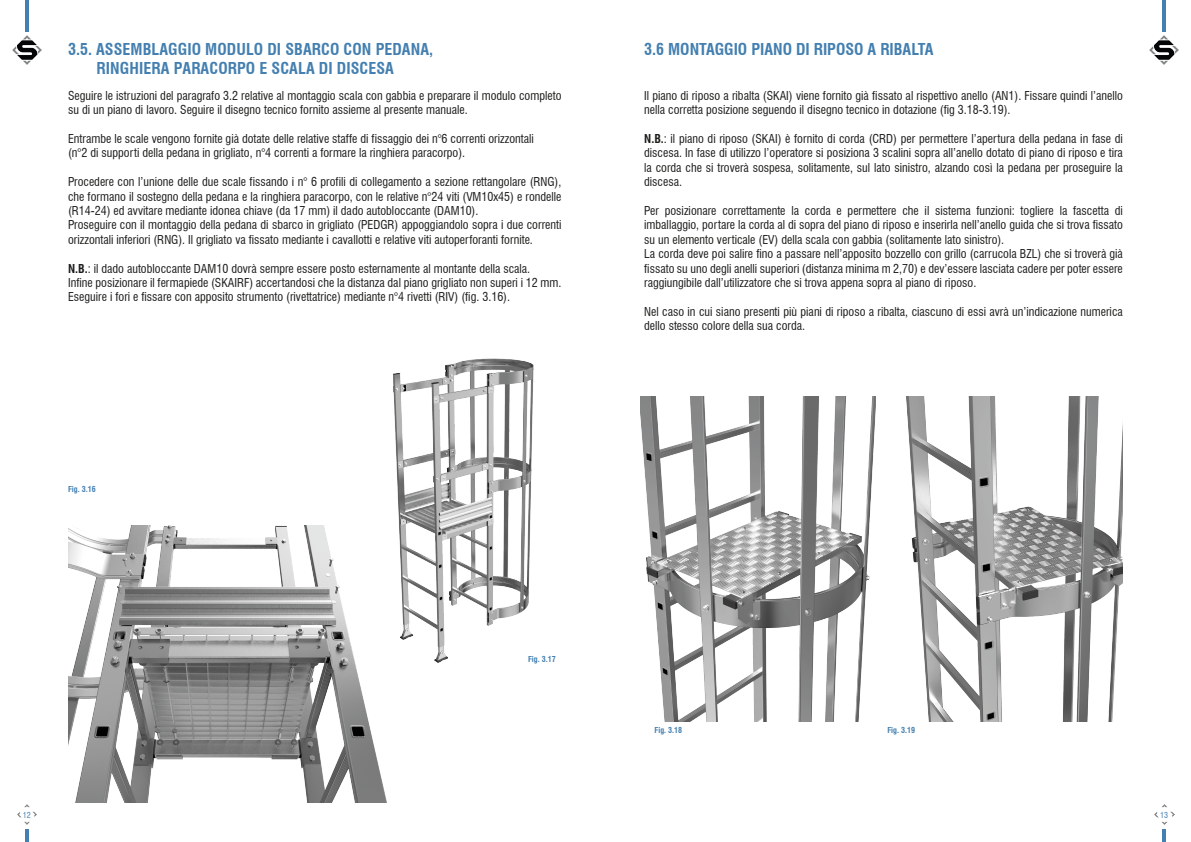
<style>
.page{position:relative;width:1191px;height:842px;background:#fff}
.page>*{position:absolute;margin:0;border:0;box-sizing:border-box;transform-origin:0 0}
.t1{font:700 condensed 16px "Swiss 721 BT";letter-spacing:.005em;color:#437fb0}
.t2{font:condensed 12px/14.4px "Swiss 721 BT";color:#1d1d1b}
.t3{font:700 condensed 8px "Swiss 721 BT";color:#437fb0}
.t4{font:condensed 8px "Swiss 721 BT";color:#437fb0}
.s1{font-weight:700}
</style>
<div class="page">
<hr style="left:25px;top:0;width:3px;height:31px;background:#437fb0">
<hr style="left:1162px;top:0;width:3px;height:31px;background:#437fb0">
<img style="left:17px;top:805px;width:20px;height:20px">
<img style="left:1154px;top:805px;width:20px;height:20px">
<svg style="left:25px;top:829px;width:3px;height:13px"></svg>
<svg style="left:1162px;top:829px;width:3px;height:13px"></svg>
<img style="left:13px;top:36px;width:28px;height:28px">
<img style="left:1149px;top:36px;width:29px;height:28px">
<img style="left:640px;top:396px;width:235px;height:325px">
<img style="left:906px;top:396px;width:217px;height:325px">
<img style="left:393px;top:358px;width:141px;height:305px">
<img style="left:68px;top:525px;width:319px;height:277px">
<p class="t1" style="left:68px;top:39px;width:367px">3.5. ASSEMBLAGGIO MODULO DI SBARCO CON PEDANA,</p>
<p class="t1" style="left:97px;top:58px;width:299px">RINGHIERA PARACORPO E SCALA DI DISCESA</p>
<p class="t2" style="left:68px;top:88px;width:495px">Seguire le istruzioni del paragrafo 3.2 relative al montaggio scala con gabbia e preparare il modulo completo su di un piano di lavoro. Seguire il disegno tecnico fornito assieme al presente manuale.</p>
<p class="t2" style="left:68px;top:131px;width:467px">Entrambe le scale vengono fornite già dotate delle relative staffe di fissaggio dei n°6 correnti orizzontali</p>
<p class="t2" style="left:68px;top:146px;width:399px">(n°2 di supporti della pedana in grigliato, n°4 correnti a formare la ringhiera paracorpo).</p>
<p class="t2" style="left:68px;top:175px;width:495px;text-align:justify">Procedere con l’unione delle due scale fissando i n° 6 profili di collegamento a sezione rettangolare (RNG), che formano il sostegno della pedana e la ringhiera paracorpo, con le relative n°24 viti (VM10x45) e rondelle (R14-24) ed avvitare mediante idonea chiave (da 17 mm) il dado autobloccante (DAM10).</p>
<p class="t2" style="left:68px;top:218px;width:495px">Proseguire con il montaggio della pedana di sbarco in grigliato (PEDGR) appoggiandolo sopra i due correnti orizzontali inferiori (RNG). Il grigliato va fissato mediante i cavallotti e relative viti autoperforanti fornite.</p>
<p class="t2" style="left:68px;top:261px;width:464px"><span class="s1">N.B.</span>: il dado autobloccante DAM10 dovrà sempre essere posto esternamente al montante della scala.</p>
<p class="t2" style="left:68px;top:275px;width:495px">Infine posizionare il fermapiede (SKAIRF) accertandosi che la distanza dal piano grigliato non superi i 12 mm.<br>Eseguire i fori e fissare con apposito strumento (rivettatrice) mediante n°4 rivetti (RIV) (fig. 3.16).</p>
<p class="t3" style="left:68px;top:485px;width:29px">Fig. 3.16</p>
<p class="t3" style="left:528px;top:655px;width:29px">Fig. 3.17</p>
<p class="t1" style="left:644px;top:39px;width:291px">3.6 MONTAGGIO PIANO DI RIPOSO A RIBALTA</p>
<p class="t2" style="left:644px;top:88px;width:480px">Il piano di riposo a ribalta (SKAI) viene fornito già fissato al rispettivo anello (AN1). Fissare quindi l’anello nella corretta posizione seguendo il disegno tecnico in dotazione (fig 3.18-3.19).</p>
<p class="t2" style="left:644px;top:131px;width:480px;text-align:justify"><span class="s1">N.B.</span>: il piano di riposo (SKAI) è fornito di corda (CRD) per permettere l’apertura della pedana in fase di discesa. In fase di utilizzo l’operatore si posiziona 3 scalini sopra all’anello dotato di piano di riposo e tira la corda che si troverà sospesa, solitamente, sul lato sinistro, alzando così la pedana per proseguire la discesa.</p>
<p class="t2" style="left:644px;top:203px;width:480px;text-align:justify">Per posizionare correttamente la corda e permettere che il sistema funzioni: togliere la fascetta di imballaggio, portare la corda al di sopra del piano di riposo e inserirla nell’anello guida che si trova fissato su un elemento verticale (EV) della scala con gabbia (solitamente lato sinistro).</p>
<p class="t2" style="left:644px;top:247px;width:480px;text-align:justify">La corda deve poi salire fino a passare nell’apposito bozzello con grillo (carrucola BZL) che si troverà già fissato su uno degli anelli superiori (distanza minima m 2,70) e dev’essere lasciata cadere per poter essere raggiungibile dall’utilizzatore che si trova appena sopra al piano di riposo.</p>
<p class="t2" style="left:644px;top:304px;width:480px">Nel caso in cui siano presenti più piani di riposo a ribalta, ciascuno di essi avrà un’indicazione numerica dello stesso colore della sua corda.</p>
<p class="t3" style="left:654px;top:725px;width:29px">Fig. 3.18</p>
<p class="t3" style="left:887px;top:725px;width:29px">Fig. 3.19</p>
<p class="t4" style="left:23px;top:810px;width:9px">12</p>
<p class="t4" style="left:1160px;top:810px;width:9px">13</p>
</div>
